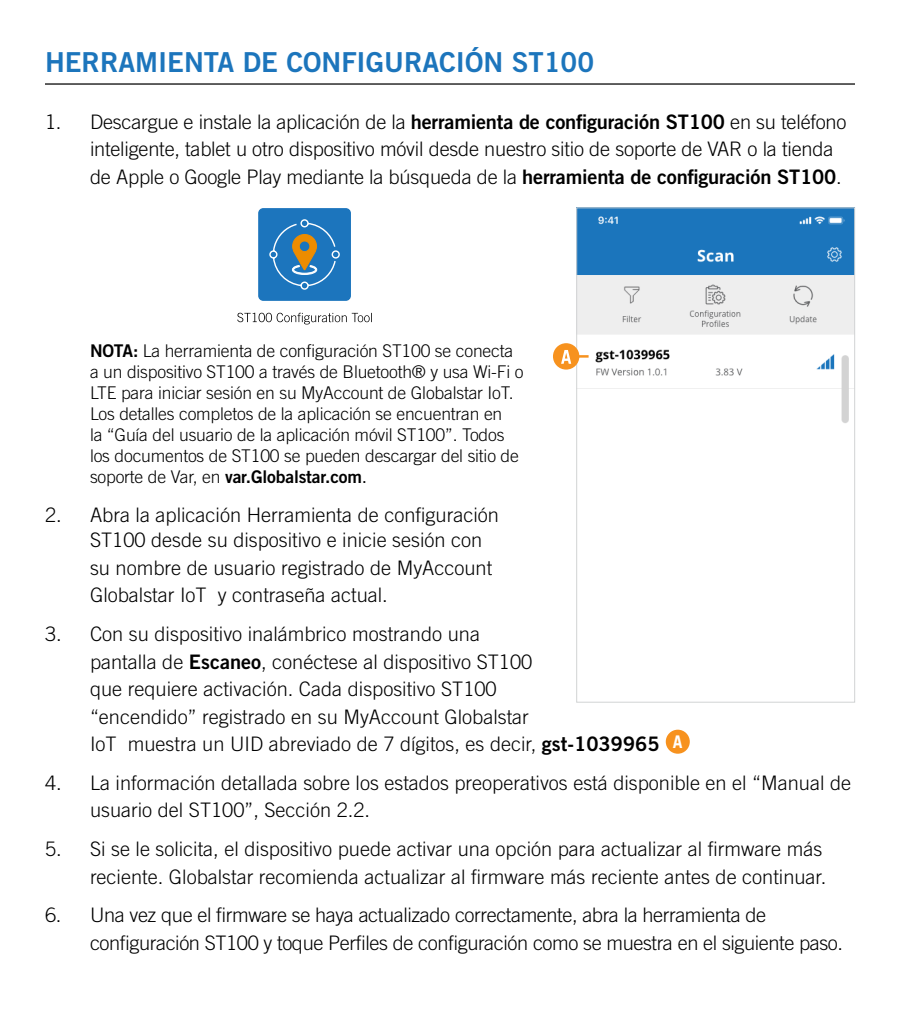
<style>
.page{position:relative;width:900px;height:1035px;background:#fff}
.page>*{position:absolute;margin:0;border:0;box-sizing:border-box;transform-origin:0 0}
.t1{font:27.5px "Trade Gothic Bold Two";color:#1c75bc}
.t2{font:300 20px/27.5px "Trade Gothic";color:#000}
.t3{font:300 20px/27.5px "Trade Gothic";letter-spacing:-.02em;color:#000}
.t4{font:300 17.5px/21px "Trade Gothic";letter-spacing:-.01em;color:#000}
.t5{font:17.5px "Trade Gothic Bold Two";letter-spacing:-.01em;color:#000}
.s1{font-family:"Trade Gothic Bold Two";font-weight:400}
.s2{font-family:"Trade Gothic";font-weight:300}
.s3{font-family:"Trade Gothic"}
.s4{font-weight:700;font-size:17.5px;color:#fff}
</style>
<div class="page">
<hr style="left:45px;top:83px;width:810px;height:2px;background:#000">
<div style="left:666px;top:730px;width:24px;height:24px;background:#f7921e;border-radius:50%"></div>
<img style="left:578px;top:210px;width:275px;height:213px">
<div style="left:576px;top:208px;width:279px;height:495px;border:1px solid #d1d3d4"></div>
<div style="left:553px;top:343px;width:26px;height:27px;background:#f7921e;border-radius:50%"></div>
<svg style="left:561px;top:350px;width:28px;height:14px"></svg>
<div style="left:258px;top:208px;width:93px;height:93px;background:#1c75bd;border-radius:5px"></div>
<svg style="left:269px;top:219px;width:71px;height:71px"></svg>
<svg style="left:237px;top:313px;width:135px;height:11px"></svg>
<h1 class="t1" style="left:45px;top:45px;width:551px">HERRAMIENTA DE CONFIGURACIÓN ST100</h1>
<p class="t2" style="left:90px;top:108px;width:758px;text-indent:-45px">1. Descargue e instale la aplicación de la <span class="s1">herramienta de configuración ST100</span> en su teléfono inteligente, tablet u otro dispositivo móvil desde nuestro sitio de soporte de VAR o la tienda de Apple o Google Play mediante la búsqueda de la <span class="s1">herramienta de configuración ST100</span>.</p>
<p class="t4" style="left:90px;top:340px;width:435px"><span class="s1">NOTA:</span> La herramienta de configuración ST100 se conecta a un dispositivo ST100 a través de Bluetooth® y usa Wi-Fi o LTE para iniciar sesión en su MyAccount de Globalstar IoT.<br>Los detalles completos de la aplicación se encuentran en<br>la “Guía del usuario de la aplicación móvil ST100”. Todos los documentos de ST100 se pueden descargar del sitio de</p>
<p class="t5" style="left:90px;top:466px;width:279px"><span class="s2">soporte de Var, en</span> var.Globalstar.com<span class="s3">.</span></p>
<p class="t2" style="left:90px;top:503px;width:410px;line-height:25px;text-indent:-45px">2. Abra la aplicación Herramienta de configuración<br>ST100 desde su dispositivo e inicie sesión con</p>
<p class="t2" style="left:90px;top:554px;width:404px">su nombre de usuario registrado de MyAccount<br>Globalstar IoT y contraseña actual.</p>
<p class="t2" style="left:90px;top:620px;width:594px;text-indent:-45px">3. Con su dispositivo inalámbrico mostrando una<br>pantalla de <span class="s1">Escaneo</span>, conéctese al dispositivo ST100<br>que requiere activación. Cada dispositivo ST100<br>“encendido” registrado en su MyAccount Globalstar<br>IoT muestra un UID abreviado de 7 dígitos, es decir, <span class="s1">gst-1039965</span> <span class="s4">A</span></p>
<p class="t2" style="left:90px;top:769px;width:763px;text-indent:-45px">4. La información detallada sobre los estados preoperativos está disponible en el “Manual de usuario del ST100”, Sección 2.2.</p>
<p class="t2" style="left:45px;top:835px;width:783px;text-align:right">5. Si se le solicita, el dispositivo puede activar una opción para actualizar al firmware más reciente. Globalstar recomienda actualizar al firmware más reciente antes de continuar.</p>
<p class="t3" style="left:90px;top:901px;width:755px;text-indent:-45px">6. Una vez que el firmware se haya actualizado correctamente, abra la herramienta de configuración ST100 y toque Perfiles de configuración como se muestra en el siguiente paso.</p>
</div>
